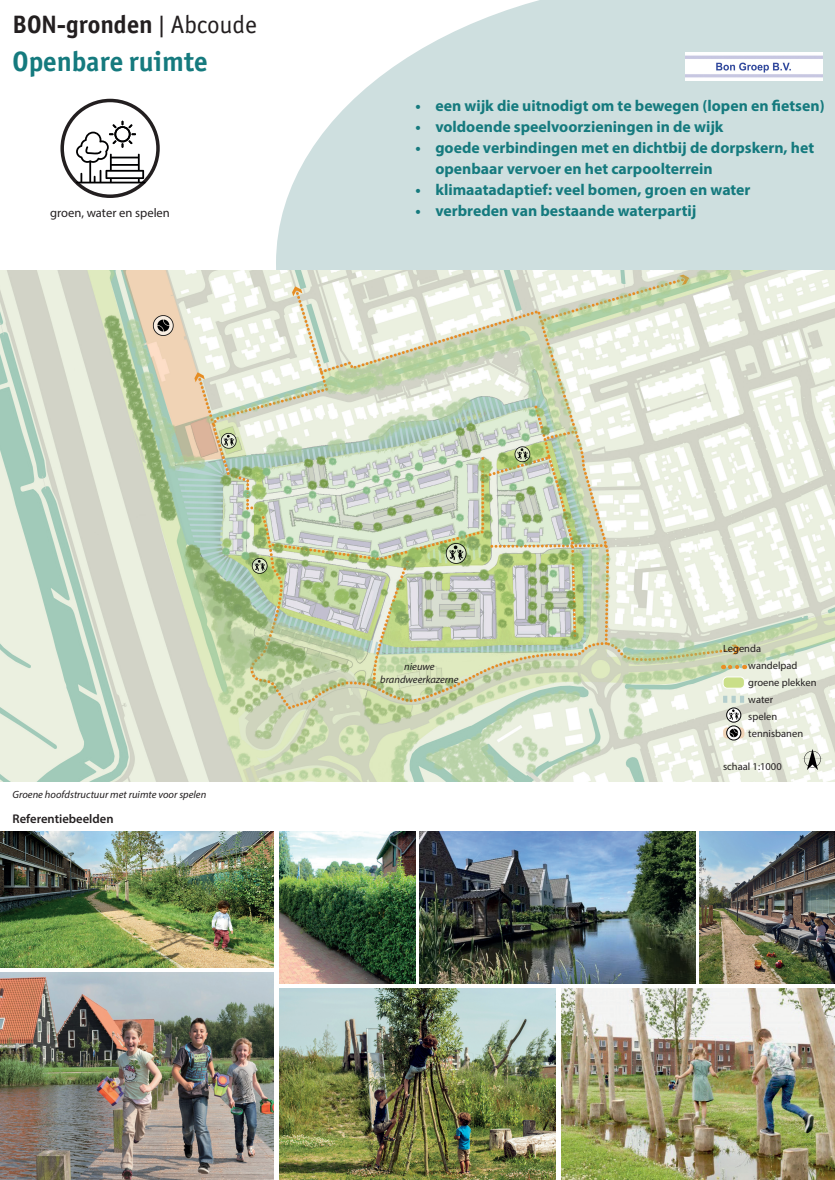
<style>
.page{position:relative;width:835px;height:1180px;background:#fff}
.page>*{position:absolute;margin:0;border:0;box-sizing:border-box;transform-origin:0 0}
.t1{font:700 28px "Officina Sans ITC Pro";color:#157a7e}
.t2{font:700 25.2px "Officina Sans ITC Pro";color:#231f20}
.t3{font:700 15.75px/21px "Myriad Pro";color:#157a7e}
.t4{font:12.6px "Myriad Pro";color:#231f20}
.t5{font:600 12.6px "Myriad Pro";color:#231f20}
.t6{font:10.5px/16.8px "Myriad Pro";color:#231f20}
.t7{font:italic 10.5px/12.6px "Myriad Pro";color:#231f20;text-align:center}
.s1{font-weight:400}
</style>
<div class="page">
<svg style="left:276px;top:0;width:558px;height:270px;background:#d4e3e3"></svg>
<img style="left:0;top:831px;width:273px;height:136px">
<img style="left:419px;top:831px;width:276px;height:153px">
<img style="left:280px;top:989px;width:275px;height:191px">
<img style="left:561px;top:989px;width:273px;height:191px">
<img style="left:280px;top:831px;width:135px;height:153px">
<img style="left:699px;top:831px;width:135px;height:153px">
<img style="left:0;top:972px;width:273px;height:208px">
<div style="left:60px;top:99px;width:100px;height:99px;border:4px solid #231f20;border-radius:50%"></div>
<svg style="left:76px;top:121px;width:69px;height:62px"></svg>
<img style="left:0;top:270px;width:834px;height:511px">
<svg style="left:802px;top:749px;width:20px;height:21px"></svg>
<svg style="left:723px;top:665px;width:14px;height:4px"></svg>
<svg style="left:723px;top:696px;width:21px;height:7px"></svg>
<div style="left:723px;top:677px;width:21px;height:11px;background:#cadf88;border-radius:4px"></div>
<div style="left:722px;top:676px;width:22px;height:12px;border:1px solid #fff;border-radius:4px"></div>
<svg style="left:723px;top:727px;width:21px;height:11px"></svg>
<svg style="left:726px;top:726px;width:14px;height:14px"></svg>
<div style="left:726px;top:725px;width:15px;height:15px;border:1px solid #000002;border-radius:50%"></div>
<svg style="left:729px;top:728px;width:9px;height:9px"></svg>
<svg style="left:726px;top:708px;width:14px;height:14px"></svg>
<div style="left:726px;top:707px;width:15px;height:15px;border:1px solid #000002;border-radius:50%"></div>
<svg style="left:729px;top:709px;width:9px;height:11px"></svg>
<img style="left:685px;top:53px;width:137px;height:28px">
<h2 class="t2" style="left:13px;top:9px;width:245px">BON-gronden <span class="s1">| Abcoude</span></h2>
<h1 class="t1" style="left:13px;top:44px;width:197px">Openbare ruimte</h1>
<p class="t3" style="left:415px;top:94px;width:410px">• een wijk die uitnodigt om te bewegen (lopen en fietsen)</p>
<p class="t3" style="left:415px;top:115px;width:309px">• voldoende speelvoorzieningen in de wijk</p>
<p class="t3" style="left:435px;top:136px;width:380px;text-indent:-20px">• goede verbindingen met en dichtbij de dorpskern, het openbaar vervoer en het carpoolterrein</p>
<p class="t3" style="left:415px;top:178px;width:336px">• klimaatadaptief: veel bomen, groen en water</p>
<p class="t4" style="left:50px;top:205px;width:121px">groen, water en spelen</p>
<p class="t3" style="left:415px;top:199px;width:282px">• verbreden van bestaande waterpartij</p>
<p class="t7" style="left:13px;top:788px;width:195px">Groene hoofdstructuur met ruimte voor spelen</p>
<p class="t5" style="left:13px;top:811px;width:102px">Referentiebeelden</p>
<p class="t7" style="left:380px;top:660px;width:80px">nieuwe brandweerkazerne</p>
<p class="t6" style="left:748px;top:640px;width:70px;text-indent:-25px">Legenda<br>wandelpad groene plekken water<br>spelen tennisbanen</p>
<p class="t6" style="left:723px;top:758px;width:60px">schaal 1:1000</p>
</div>
